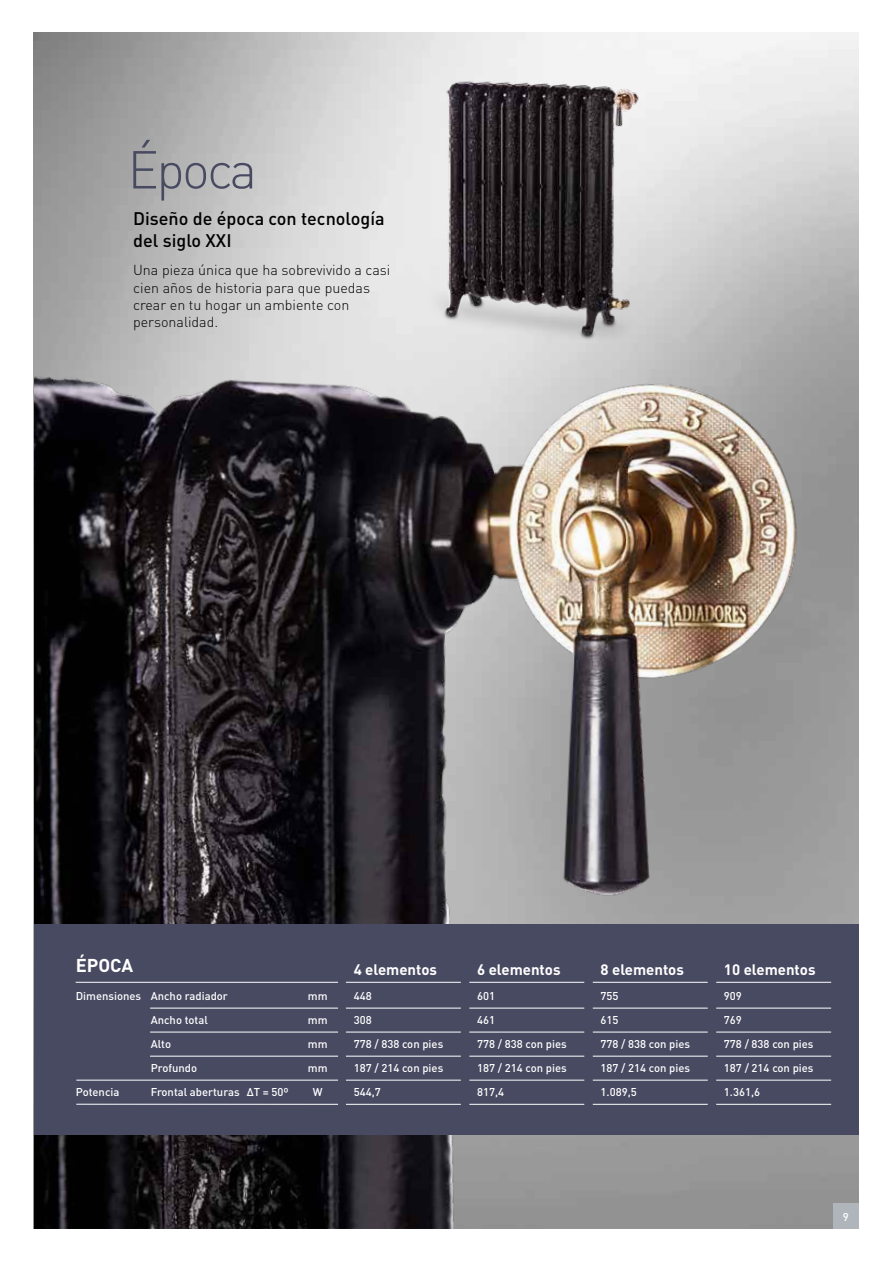
<style>
.page{position:relative;width:893px;height:1263px;background:#fff}
.page>*{position:absolute;margin:0;border:0;box-sizing:border-box;transform-origin:0 0}
.t1{font:300 52.5px "DIN";letter-spacing:-.05em;color:#474a61}
.t2{font:700 18.45px "DIN";color:#fff}
.t3{font:500 18px/21.6px "DIN";color:#000}
.t4{font:700 15px "DIN";color:#fff}
.t5{font:300 14.25px/17.2px "DIN";color:#000}
.t6{font:500 11.25px/24px "DIN";color:#fff}
</style>
<div class="page">
<img style="left:34px;top:179px;width:825px;height:1050px">
<div style="left:34px;top:924px;width:825px;height:210px;background:#474a61"></div>
<hr style="left:76px;top:982px;width:262px;height:1px;background:#fff">
<hr style="left:150px;top:1008px;width:188px;height:1px;background:#fff">
<hr style="left:150px;top:1032px;width:188px;height:1px;background:#fff">
<hr style="left:150px;top:1056px;width:188px;height:1px;background:#fff">
<hr style="left:76px;top:1080px;width:262px;height:1px;background:#fff">
<hr style="left:76px;top:1104px;width:262px;height:1px;background:#fff">
<hr style="left:346px;top:982px;width:115px;height:1px;background:#fff">
<hr style="left:346px;top:1008px;width:115px;height:1px;background:#fff">
<hr style="left:346px;top:1032px;width:115px;height:1px;background:#fff">
<hr style="left:346px;top:1056px;width:115px;height:1px;background:#fff">
<hr style="left:346px;top:1080px;width:115px;height:1px;background:#fff">
<hr style="left:346px;top:1104px;width:115px;height:1px;background:#fff">
<hr style="left:469px;top:982px;width:115px;height:1px;background:#fff">
<hr style="left:469px;top:1008px;width:115px;height:1px;background:#fff">
<hr style="left:469px;top:1032px;width:115px;height:1px;background:#fff">
<hr style="left:469px;top:1056px;width:115px;height:1px;background:#fff">
<hr style="left:469px;top:1080px;width:115px;height:1px;background:#fff">
<hr style="left:469px;top:1104px;width:115px;height:1px;background:#fff">
<hr style="left:593px;top:982px;width:115px;height:1px;background:#fff">
<hr style="left:593px;top:1008px;width:115px;height:1px;background:#fff">
<hr style="left:593px;top:1032px;width:115px;height:1px;background:#fff">
<hr style="left:593px;top:1056px;width:115px;height:1px;background:#fff">
<hr style="left:593px;top:1080px;width:115px;height:1px;background:#fff">
<hr style="left:593px;top:1104px;width:115px;height:1px;background:#fff">
<hr style="left:716px;top:982px;width:115px;height:1px;background:#fff">
<hr style="left:716px;top:1008px;width:115px;height:1px;background:#fff">
<hr style="left:716px;top:1032px;width:115px;height:1px;background:#fff">
<hr style="left:716px;top:1056px;width:115px;height:1px;background:#fff">
<hr style="left:716px;top:1080px;width:115px;height:1px;background:#fff">
<hr style="left:716px;top:1104px;width:115px;height:1px;background:#fff">
<img style="left:425px;top:72px;width:219px;height:271px">
<div style="left:833px;top:1203px;width:26px;height:26px;background:#afb5bb"></div>
<h1 class="t1" style="left:128px;top:137px;width:131px">Época</h1>
<h3 class="t3" style="left:133px;top:207px;width:253px">Diseño de época con tecnología del siglo XXI</h3>
<p class="t5" style="left:133px;top:262px;width:259px">Una pieza única que ha sobrevivido a casi cien años de historia para que puedas crear en tu hogar un ambiente con personalidad.</p>
<h2 class="t2" style="left:76px;top:953px;width:59px">ÉPOCA</h2>
<p class="t6" style="left:76px;top:984px;width:154px">Dimensiones Ancho radiador</p>
<p class="t6" style="left:151px;top:1008px;width:59px">Ancho total</p>
<p class="t6" style="left:151px;top:1032px;width:22px">Alto</p>
<p class="t6" style="left:151px;top:1056px;width:48px">Profundo</p>
<p class="t6" style="left:76px;top:1080px;width:45px">Potencia</p>
<p class="t6" style="left:151px;top:1080px;width:139px">Frontal aberturas ∆T = 50º</p>
<p class="t6" style="left:308px;top:984px;width:21px;text-align:center">mm mm mm mm<br>W</p>
<h3 class="t4" style="left:354px;top:960px;width:85px">4 elementos</h3>
<p class="t6" style="left:354px;top:984px;width:91px">448<br>308<br>778 / 838 con pies<br>187 / 214 con pies<br>544,7</p>
<h3 class="t4" style="left:477px;top:960px;width:85px">6 elementos</h3>
<p class="t6" style="left:477px;top:984px;width:91px">601<br>461<br>778 / 838 con pies<br>187 / 214 con pies<br>817,4</p>
<h3 class="t4" style="left:601px;top:960px;width:85px">8 elementos</h3>
<p class="t6" style="left:600px;top:984px;width:91px">755<br>615<br>778 / 838 con pies<br>187 / 214 con pies<br>1.089,5</p>
<h3 class="t4" style="left:724px;top:960px;width:93px">10 elementos</h3>
<p class="t6" style="left:724px;top:984px;width:91px">909<br>769<br>778 / 838 con pies<br>187 / 214 con pies<br>1.361,6</p>
<p class="t6" style="left:843px;top:1204px;width:7px">9</p>
</div>
